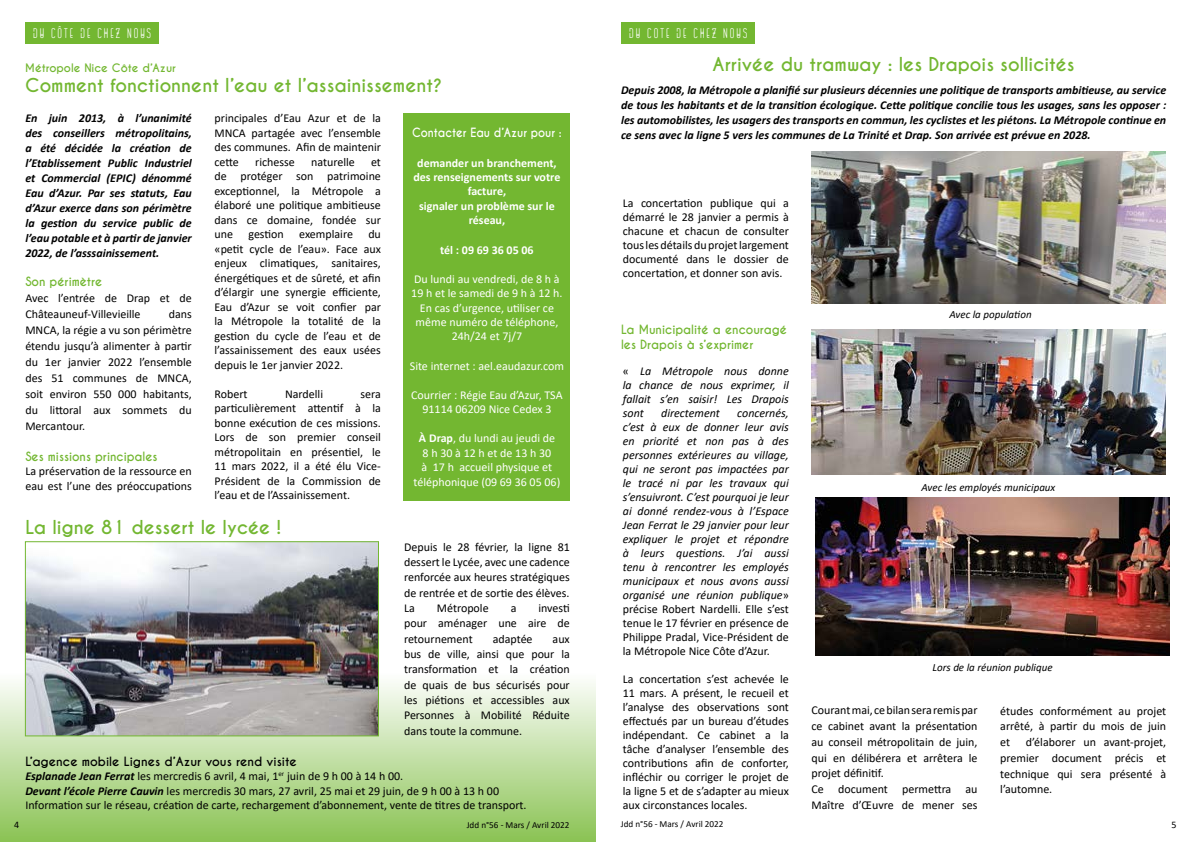
<style>
.page{position:relative;width:1191px;height:842px;background:#fff}
.page>*{position:absolute;margin:0;border:0;box-sizing:border-box;transform-origin:0 0}
.t1{font:700 18px "Caviar Dreams";color:#73b731}
.t2{font:14px "GOGOIA Deco";letter-spacing:.1em;color:#fff}
.t3{font:12px/14.5px "Calibri";color:#000;text-align:justify}
.t4{font:italic 700 12px/15px "Calibri";color:#000;text-align:justify}
.t5{font:italic 12px/14px "Calibri";color:#000;text-align:justify}
.t6{font:12px/14.5px "Calibri";color:#fff;text-align:center}
.t7{font:700 12px/14.5px "Calibri";color:#fff;text-align:center}
.t8{font:700 12px/14.5px "Caviar Dreams";color:#73b731}
.t9{font:700 12px "Caviar Dreams";color:#000}
.t10{font:700 12px "Caviar Dreams";color:#fff;scale:.91 1}
.t11{font:italic 11px "Calibri";color:#000}
.t12{font:700 11px "Caviar Dreams";color:#73b731}
.t13{font:10px "Calibri";color:#000}
.t14{font:9.2px "Calibri";color:#000}
.s1{font-weight:700}
.s2{font-style:normal}
.s3{font-weight:700;font-style:italic}
</style>
<div class="page">
<div style="left:0;top:673px;width:595px;height:169px;background:linear-gradient(to bottom,#fefefd,#8ac354)"></div>
<div style="left:25px;top:23px;width:134px;height:21px;background:#73b731"></div>
<div style="left:621px;top:23px;width:133px;height:21px;background:#73b731"></div>
<img style="left:811px;top:151px;width:354px;height:152px">
<img style="left:811px;top:329px;width:354px;height:146px">
<img style="left:815px;top:498px;width:354px;height:158px">
<div style="left:404px;top:113px;width:166px;height:387px;background:#73b731"></div>
<img style="left:27px;top:543px;width:350px;height:191px">
<div style="left:25px;top:541px;width:354px;height:195px;border:1px solid #73b731"></div>
<p class="t2" style="left:33px;top:26px;width:120px">du côtE DE CHEZ NOUS</p>
<p class="t2" style="left:629px;top:26px;width:120px">DU COTE DE CHEZ NOUS</p>
<h1 class="t1" style="left:712px;top:53px;width:363px">Arrivée du tramway : les Drapois sollicités</h1>
<p class="t4" style="left:25px;top:110px;width:168px">En juin 2013, à l’unanimité des conseillers métropolitains, a été décidée la création de l’Etablissement Public Industriel et Commercial (EPIC) dénommé Eau d’Azur. Par ses statuts, Eau d’Azur exerce dans son périmètre la gestion du service public de l’eau potable et à partir de janvier 2022, de l’asssainissement.</p>
<p class="t8" style="left:25px;top:275px;width:78px">Son périmètre</p>
<p class="t3" style="left:25px;top:290px;width:168px;line-height:16px">Avec l’entrée de Drap et de<br>Châteauneuf-Villevieille</p>
<p class="t12" style="left:25px;top:61px;width:152px">Métropole Nice Côte d’Azur</p>
<h1 class="t1" style="left:25px;top:74px;width:418px">Comment fonctionnent l’eau et l’assainissement?</h1>
<p class="t4" style="left:621px;top:82px;width:547px">Depuis 2008, la Métropole a planifié sur plusieurs décennies une politique de transports ambitieuse, au service de tous les habitants et de la transition écologique. Cette politique concilie tous les usages, sans les opposer : les automobilistes, les usagers des transports en commun, les cyclistes et les piétons. La Métropole continue en ce sens avec la ligne 5 vers les communes de La Trinité et Drap. Son arrivée est prévue en 2028.</p>
<p class="t3" style="left:214px;top:111px;width:168px">principales d’Eau Azur et de la MNCA partagée avec l’ensemble des communes. Afin de maintenir cette</p>
<p class="t10" style="left:412px;top:126px;width:166px">Contacter Eau d’Azur pour :</p>
<p class="t7" style="left:413px;top:155px;width:148px">demander un branchement, des renseignements sur votre facture,<br>signaler un problème sur le réseau,</p>
<p class="t7" style="left:440px;top:242px;width:95px">tél : 09 69 36 05 06</p>
<p class="t6" style="left:411px;top:271px;width:153px">Du lundi au vendredi, de 8 h à<br>19 h et le samedi de 9 h à 12 h.<br>En cas d’urgence, utiliser ce même numéro de téléphone,<br>24h/24 et 7j/7</p>
<p class="t6" style="left:410px;top:358px;width:156px">Site internet : ael.eaudazur.com</p>
<p class="t6" style="left:411px;top:387px;width:153px">Courrier : Régie Eau d’Azur, TSA<br>91114 06209 Nice Cedex 3</p>
<p class="t6" style="left:413px;top:430px;width:148px"><span class="s1">À Drap</span>, du lundi au jeudi de<br>8 h 30 à 12 h et de 13 h 30<br>à 17 h accueil physique et téléphonique (09 69 36 05 06)</p>
<p class="t3" style="left:255px;top:154px;width:41px">richesse</p>
<p class="t3" style="left:311px;top:154px;width:45px">naturelle</p>
<p class="t3" style="left:214px;top:154px;width:168px;text-indent:156px">et de protéger son patrimoine exceptionnel, la Métropole a élaboré une politique ambitieuse dans ce domaine, fondée sur une</p>
<p class="t3" style="left:623px;top:196px;width:167px;line-height:14px">La concertation publique qui a démarré le 28 janvier a permis à chacune et chacun de consulter tous les détails du projet largement documenté dans le dossier de concertation, et donner son avis.</p>
<p class="t3" style="left:248px;top:227px;width:37px">gestion</p>
<p class="t3" style="left:299px;top:227px;width:55px">exemplaire</p>
<p class="t3" style="left:214px;top:227px;width:168px;text-indent:154px">du «petit cycle de l’eau». Face aux enjeux climatiques, sanitaires, énergétiques et de sûreté, et afin d’élargir une synergie efficiente, Eau d’Azur se voit confier par la Métropole la totalité de la gestion du cycle de l’eau et de l’assainissement des eaux usées depuis le 1er janvier 2022.</p>
<p class="t3" style="left:214px;top:386px;width:35px">Robert</p>
<p class="t3" style="left:285px;top:386px;width:40px">Nardelli</p>
<p class="t3" style="left:25px;top:306px;width:168px;line-height:16px;text-indent:143px">dans MNCA, la régie a vu son périmètre étendu jusqu’à alimenter à partir du 1er janvier 2022 l’ensemble des 51 communes de MNCA, soit environ 550 000 habitants, du littoral aux sommets du Mercantour.</p>
<p class="t8" style="left:25px;top:449px;width:134px">Ses missions principales</p>
<p class="t3" style="left:25px;top:464px;width:168px">La préservation de la ressource en eau est l’une des préoccupations</p>
<p class="t11" style="left:949px;top:307px;width:84px">Avec la population</p>
<p class="t8" style="left:621px;top:323px;width:167px">La Municipalité a encouragé les Drapois à s’exprimer</p>
<p class="t5" style="left:623px;top:363px;width:167px"><span class="s2">«</span> La Métropole nous donne la chance de nous exprimer, il fallait s’en saisir! Les Drapois sont</p>
<p class="t3" style="left:214px;top:386px;width:168px;text-indent:146px">sera particulièrement attentif à la bonne exécution de ces missions.<br>Lors de son premier conseil métropolitain en présentiel, le 11 mars 2022, il a été élu Vice-Président de la Commission de l’eau et de l’Assainissement.</p>
<p class="t5" style="left:623px;top:405px;width:167px;text-indent:114px">concernés, c’est à eux de donner leur avis en priorité et non pas à des personnes extérieures au village, qui ne seront pas impactées par le tracé ni par les travaux qui s’ensuivront. C’est pourquoi je leur ai donné rendez-vous à l’Espace Jean Ferrat le 29 janvier pour leur expliquer le projet et répondre à leurs questions. J’ai aussi tenu à rencontrer les employés municipaux et nous avons aussi organisé une réunion publique<span class="s2">» précise Robert Nardelli. Elle s’est tenue le 17 février en présence de Philippe Pradal, Vice-Président de la Métropole Nice Côte d’Azur.</span></p>
<p class="t3" style="left:623px;top:672px;width:167px;line-height:14px">La concertation s’est achevée le 11 mars. A présent, le recueil et l’analyse des observations sont effectués par un bureau d’études indépendant. Ce cabinet a la tâche d’analyser l’ensemble des contributions afin de conforter, infléchir ou corriger le projet de la ligne 5 et de s’adapter au mieux aux circonstances locales.</p>
<p class="t5" style="left:661px;top:405px;width:60px">directement</p>
<p class="t11" style="left:921px;top:480px;width:135px">Avec les employés municipaux</p>
<h1 class="t1" style="left:25px;top:517px;width:257px">La ligne 81 dessert le lycée !</h1>
<p class="t3" style="left:404px;top:539px;width:167px;line-height:15.3px">Depuis le 28 février, la ligne 81 dessert le Lycée, avec une cadence renforcée aux heures stratégiques de rentrée et de sortie des élèves.<br>La</p>
<p class="t3" style="left:437px;top:600px;width:53px">Métropole</p>
<p class="t3" style="left:511px;top:600px;width:7px">a</p>
<p class="t3" style="left:404px;top:600px;width:167px;line-height:15.3px;text-indent:134px">investi pour aménager une aire de retournement</p>
<p class="t3" style="left:493px;top:631px;width:41px">adaptée</p>
<p class="t3" style="left:404px;top:631px;width:167px;line-height:15.3px;text-indent:148px">aux bus de ville, ainsi que pour la transformation et la création de quais de bus sécurisés pour les piétions et accessibles aux Personnes à Mobilité Réduite dans toute la commune.</p>
<p class="t11" style="left:932px;top:659px;width:122px">Lors de la réunion publique</p>
<p class="t3" style="left:811px;top:702px;width:167px;line-height:15.8px;text-align:left">Courant mai, ce bilan sera remis par ce cabinet avant la présentation au conseil métropolitain de juin, qui en délibérera et arrêtera le projet définitif.<br>Ce document permettra au<br>Maître d’Œuvre de mener ses</p>
<p class="t3" style="left:1000px;top:702px;width:167px;line-height:15.7px">études conformément au projet arrêté, à partir du mois de juin et</p>
<p class="t3" style="left:1000px;top:734px;width:167px;line-height:15.7px;text-indent:26px">d’élaborer un avant-projet, premier document précis et technique qui sera présenté à l’automne.</p>
<p class="t9" style="left:25px;top:754px;width:273px">L’agence mobile Lignes d’Azur vous rend visite</p>
<p class="t3" style="left:25px;top:768px;width:503px;text-align:left"><span class="s3">Esplanade Jean Ferrat</span> les mercredis 6 avril, 4 mai, 1<sup>er</sup> juin de 9 h 00 à 14 h 00.<br><span class="s3">Devant l’école Pierre Cauvin</span> les mercredis 30 mars, 27 avril, 25 mai et 29 juin, de 9 h 00 à 13 h 00<br>Information sur le réseau, création de carte, rechargement d’abonnement, vente de titres de transport.</p>
<p class="t14" style="left:621px;top:817px;width:104px">Jdd n°56 - Mars / Avril 2022</p>
<p class="t13" style="left:14px;top:817px;width:7px">4</p>
<p class="t14" style="left:467px;top:818px;width:104px">Jdd n°56 - Mars / Avril 2022</p>
<p class="t13" style="left:1171px;top:817px;width:7px">5</p>
</div>
